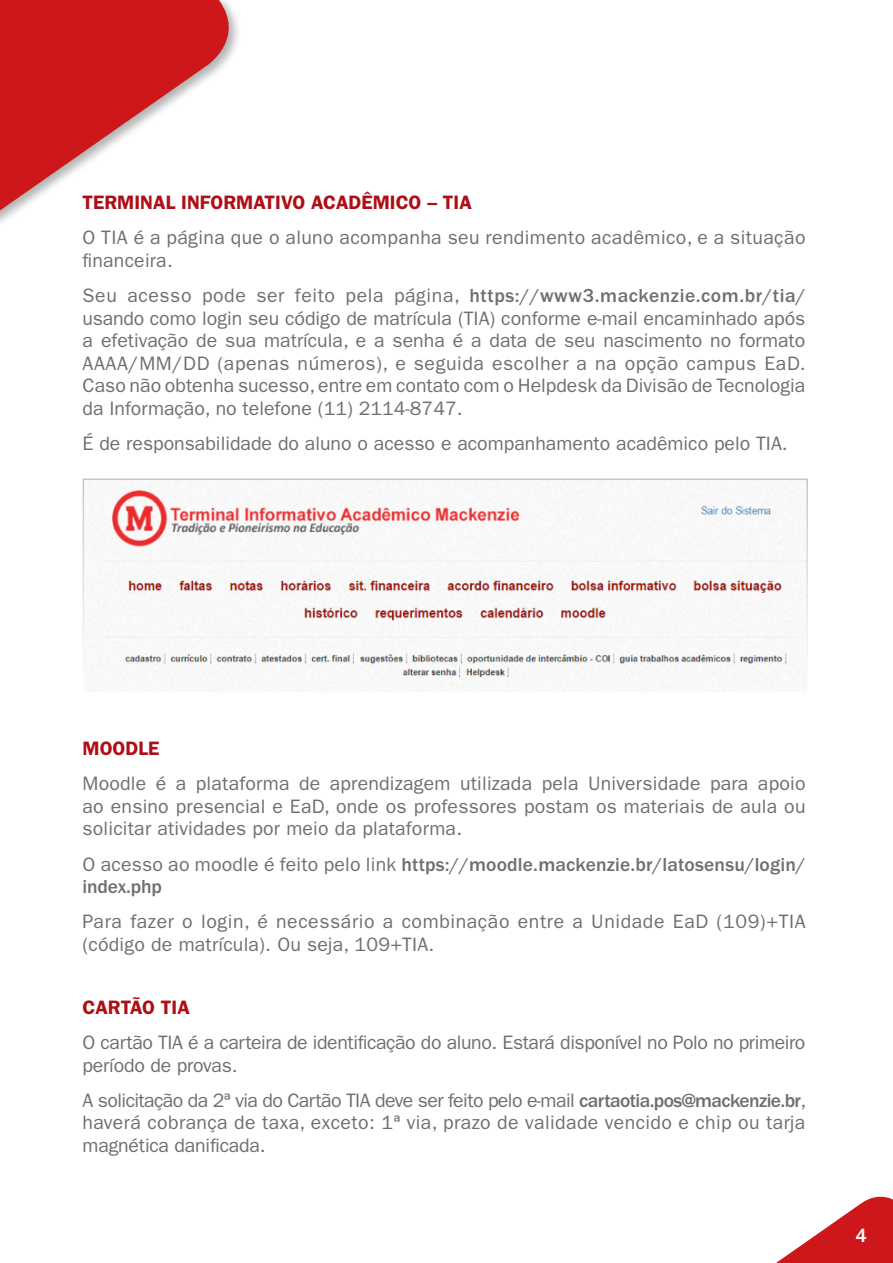
<style>
.page{position:relative;width:893px;height:1263px;background:#fff}
.page>*{position:absolute;margin:0;border:0;box-sizing:border-box;transform-origin:0 0}
.t1{font:19.5px/22.5px "ITC Franklin Gothic Std";letter-spacing:.01em;color:#706f6f;text-align:justify}
.t2{font:19.5px/22.5px "ITC Franklin Gothic Std";letter-spacing:.03em;color:#706f6f}
.t3{font:19.5px/22.5px "ITC Franklin Gothic Std";letter-spacing:-.02em;color:#706f6f}
.t4{font:500 19.5px/22.5px "ITC Franklin Gothic Std";letter-spacing:.01em;color:#706f6f}
.t5{font:600 19.5px "ITC Franklin Gothic Std";color:#ae0e15}
.t6{font:500 19.5px "ITC Franklin Gothic Std";color:#fff}
.s1{font-weight:500}
.s2{font-weight:400}
</style>
<div class="page">
<img style="left:86px;top:481px;width:719px;height:209px">
<div style="left:83px;top:478px;width:725px;height:215px;border:2px solid #fff"></div>
<svg style="left:776px;top:1196px;width:117px;height:67px"></svg>
<svg style="left:0;top:0;width:238px;height:218px;fill:#cd171a"></svg>
<p class="t5" style="left:83px;top:191px;width:391px">TERMINAL INFORMATIVO ACADÊMICO – TIA</p>
<p class="t1" style="left:83px;top:226px;width:724px">O TIA é a página que o aluno acompanha seu rendimento acadêmico, e a situação financeira.</p>
<p class="t1" style="left:83px;top:284px;width:724px">Seu acesso pode ser feito pela página, <span class="s1">https://www3.mackenzie.com.br/tia/ </span>usando como login seu código de matrícula (TIA) conforme e-mail encaminhado após a efetivação de sua matrícula, e a senha é a data de seu nascimento no formato AAAA/MM/DD (apenas números), e seguida escolher a na opção campus EaD.<br>Caso não obtenha sucesso, entre em contato com o Helpdesk da Divisão de Tecnologia da Informação, no telefone (11) 2114-8747.</p>
<p class="t1" style="left:83px;top:432px;width:707px">É de responsabilidade do aluno o acesso e acompanhamento acadêmico pelo TIA.</p>
<p class="t5" style="left:83px;top:737px;width:78px">MOODLE</p>
<p class="t1" style="left:83px;top:773px;width:724px">Moodle é a plataforma de aprendizagem utilizada pela Universidade para apoio ao ensino presencial e EaD, onde os professores postam os materiais de aula ou solicitar atividades por meio da plataforma.</p>
<p class="t4" style="left:83px;top:853px;width:724px"><span class="s2">O acesso ao moodle é feito pelo link</span> https://moodle.mackenzie.br/latosensu/login/ index.php</p>
<p class="t2" style="left:83px;top:911px;width:724px">Para fazer o login, é necessário a combinação entre a Unidade EaD (109)+TIA (código de matrícula). Ou seja, 109+TIA.</p>
<p class="t5" style="left:83px;top:995px;width:109px">CARTÃO TIA</p>
<p class="t3" style="left:83px;top:1031px;width:724px">O cartão TIA é a carteira de identificação do aluno. Estará disponível no Polo no primeiro período de provas.</p>
<p class="t1" style="left:83px;top:1089px;width:725px">A solicitação da 2ª via do Cartão TIA deve ser feito pelo e-mail <span class="s1">cartaotia.pos@mackenzie.br</span>, haverá cobrança de taxa, exceto: 1ª via, prazo de validade vencido e chip ou tarja magnética danificada.</p>
<p class="t6" style="left:855px;top:1225px;width:13px">4</p>
</div>
